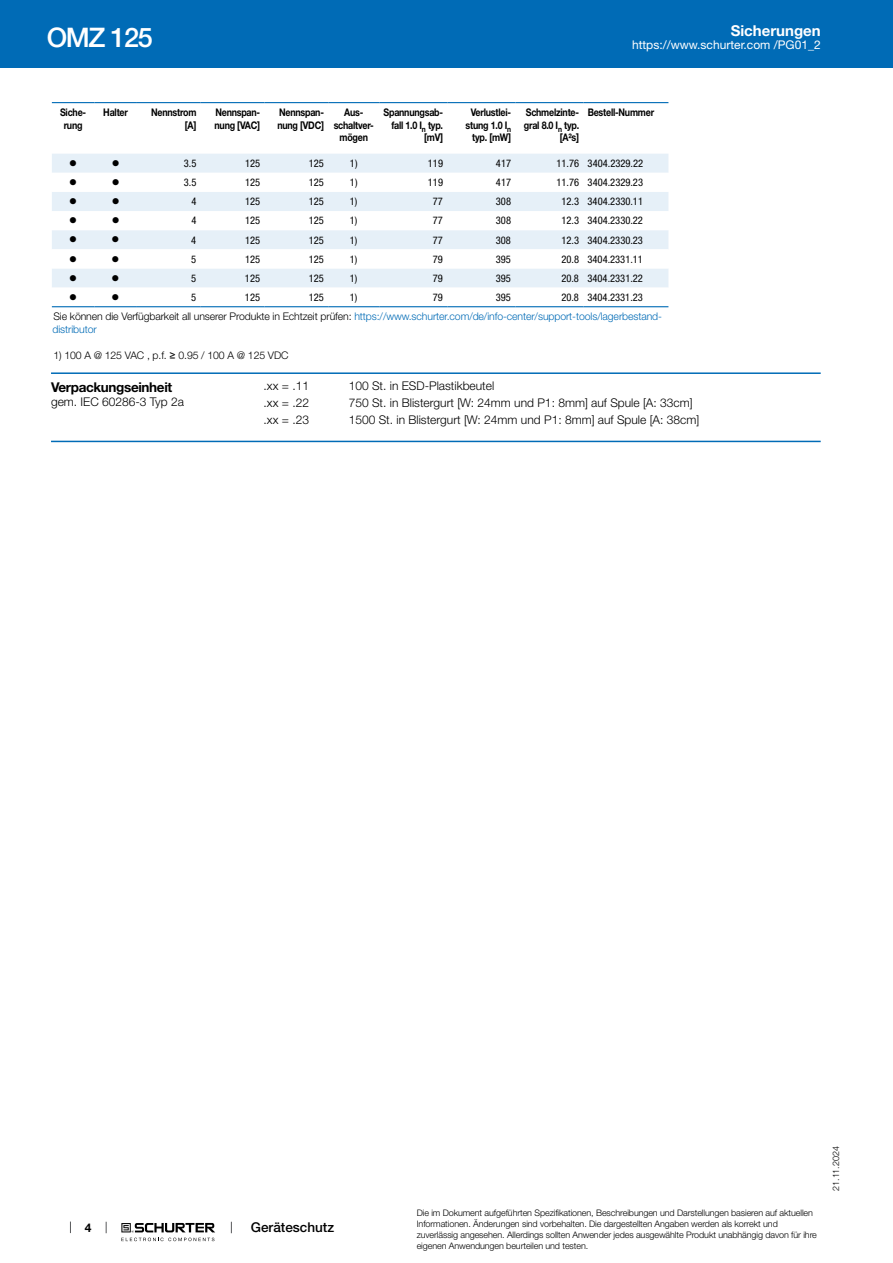
<style>
.page{position:relative;width:893px;height:1263px;background:#fff}
.page>*{position:absolute;margin:0;border:0;box-sizing:border-box;transform-origin:0 0}
.t1{font:500 27px "Helvetica Neue LT";letter-spacing:-.05em;color:#fff}
.t2{font:700 15px "Helvetica Neue LT";color:#fff}
.t3{font:700 13.5px "Helvetica Neue LT";letter-spacing:-.025em;color:#000}
.t4{font:500 13.5px "Helvetica Neue LT";color:#000}
.t5{font:300 12px "Helvetica Neue LT";color:#000}
.t6{font:12px "Helvetica Neue LT";color:#fff}
.t7{font:700 12px "Helvetica Neue LT";color:#000}
.t8{font:condensed 10.5px "Helvetica Neue LT";color:#000}
.t9{font:700 10.5px/12.6px "Helvetica Neue LT";letter-spacing:-.025em;color:#000;text-align:right;scale:.85 1}
.t10{font:300 10.5px/19px "Helvetica Neue LT";letter-spacing:-.01em;color:#006bb6}
.t11{font:300 10.5px "Helvetica Neue LT";letter-spacing:-.01em;color:#000}
.t12{font:10.5px "Wingdings";color:#000}
.t13{font:300 9px/10.8px "Helvetica Neue LT";letter-spacing:-.01em;color:#000}
.s1{font-weight:400;font-stretch:condensed;color:#000}
.s2{color:#000}
.s3{font-family:"Arial Unicode MS";font-weight:400}
</style>
<div class="page">
<svg style="left:70px;top:1221px;width:1px;height:12px"></svg>
<svg style="left:121px;top:1223px;width:94px;height:18px"></svg>
<div style="left:0;top:0;width:893px;height:68px;background:#006bb6"></div>
<svg style="left:52px;top:103px;width:616px;height:1px"></svg>
<div style="left:52px;top:154px;width:616px;height:19px;background:#e6f0f8"></div>
<svg style="left:52px;top:192px;width:616px;height:116px"></svg>
<hr style="left:52px;top:102px;width:42px;height:1px;background:#006bb6">
<hr style="left:94px;top:102px;width:43px;height:1px;background:#006bb6">
<hr style="left:137px;top:102px;width:64px;height:1px;background:#006bb6">
<hr style="left:201px;top:102px;width:63px;height:1px;background:#006bb6">
<hr style="left:264px;top:102px;width:64px;height:1px;background:#006bb6">
<hr style="left:328px;top:102px;width:51px;height:1px;background:#006bb6">
<hr style="left:379px;top:102px;width:68px;height:1px;background:#006bb6">
<hr style="left:447px;top:102px;width:68px;height:1px;background:#006bb6">
<hr style="left:515px;top:102px;width:68px;height:1px;background:#006bb6">
<hr style="left:583px;top:102px;width:85px;height:1px;background:#006bb6">
<hr style="left:52px;top:306px;width:42px;height:1px;background:#006bb6">
<hr style="left:94px;top:306px;width:43px;height:1px;background:#006bb6">
<hr style="left:137px;top:306px;width:64px;height:1px;background:#006bb6">
<hr style="left:201px;top:306px;width:63px;height:1px;background:#006bb6">
<hr style="left:264px;top:306px;width:64px;height:1px;background:#006bb6">
<hr style="left:328px;top:306px;width:51px;height:1px;background:#006bb6">
<hr style="left:379px;top:306px;width:68px;height:1px;background:#006bb6">
<hr style="left:447px;top:306px;width:68px;height:1px;background:#006bb6">
<hr style="left:515px;top:306px;width:68px;height:1px;background:#006bb6">
<hr style="left:583px;top:306px;width:85px;height:1px;background:#006bb6">
<hr style="left:51px;top:372px;width:770px;height:2px;background:#006bb6">
<hr style="left:51px;top:441px;width:770px;height:1px;background:#006bb6">
<h1 class="t1" style="left:47px;top:21px;width:107px">OMZ 125</h1>
<h2 class="t2" style="left:731px;top:21px;width:92px">Sicherungen</h2>
<h3 class="t6" style="left:632px;top:38px;width:190px">https://www.schurter.com /PG01_2</h3>
<p class="t9" style="left:60px;top:106px;width:32px;text-align:center">Siche&shy;rung</p>
<p class="t9" style="left:103px;top:106px;width:31px">Halter</p>
<p class="t9" style="left:151px;top:106px;width:55px">Nennstrom [A]</p>
<p class="t9" style="left:215px;top:106px;width:55px;text-align:left">Nennspan&shy;nung [VAC]</p>
<p class="t9" style="left:277px;top:106px;width:56px;text-align:left">Nennspan&shy;nung [VDC]</p>
<p class="t9" style="left:334px;top:106px;width:49px;text-align:center">Aus&shy;schaltver&shy;mögen</p>
<p class="t9" style="left:384px;top:106px;width:72px">Spannungsab&shy;fall 1.0 I<sub>n</sub> typ. [mV]</p>
<p class="t9" style="left:466px;top:106px;width:55px">Verlustlei&shy;stung 1.0 I<sub>n </sub>typ. [mW]</p>
<p class="t9" style="left:524px;top:106px;width:66px">Schmelzinte&shy;gral 8.0 I<sub>n</sub> typ. [A²s]</p>
<p class="t9" style="left:588px;top:106px;width:80px">Bestell-Nummer</p>
<p class="t12" style="left:69px;top:157px;width:9px">●</p>
<p class="t12" style="left:112px;top:157px;width:9px">●</p>
<p class="t8" style="left:184px;top:157px;width:14px">3.5</p>
<p class="t8" style="left:245px;top:157px;width:17px">125</p>
<p class="t8" style="left:309px;top:157px;width:17px">125</p>
<p class="t8" style="left:350px;top:157px;width:9px">1)</p>
<p class="t8" style="left:428px;top:157px;width:17px">119</p>
<p class="t8" style="left:496px;top:157px;width:17px">417</p>
<p class="t8" style="left:556px;top:157px;width:88px">11.76 3404.2329.22</p>
<p class="t12" style="left:69px;top:177px;width:9px">●</p>
<p class="t12" style="left:112px;top:177px;width:9px">●</p>
<p class="t8" style="left:184px;top:176px;width:14px">3.5</p>
<p class="t8" style="left:245px;top:176px;width:17px">125</p>
<p class="t8" style="left:309px;top:176px;width:17px">125</p>
<p class="t8" style="left:350px;top:176px;width:9px">1)</p>
<p class="t8" style="left:428px;top:176px;width:17px">119</p>
<p class="t8" style="left:496px;top:176px;width:17px">417</p>
<p class="t8" style="left:556px;top:176px;width:88px">11.76 3404.2329.23</p>
<p class="t12" style="left:69px;top:196px;width:9px">●</p>
<p class="t12" style="left:112px;top:196px;width:9px">●</p>
<p class="t8" style="left:191px;top:195px;width:7px">4</p>
<p class="t8" style="left:245px;top:195px;width:17px">125</p>
<p class="t8" style="left:309px;top:195px;width:17px">125</p>
<p class="t8" style="left:350px;top:195px;width:9px">1)</p>
<p class="t8" style="left:433px;top:195px;width:12px">77</p>
<p class="t8" style="left:496px;top:195px;width:17px">308</p>
<p class="t8" style="left:561px;top:195px;width:83px">12.3 3404.2330.11</p>
<p class="t12" style="left:69px;top:215px;width:9px">●</p>
<p class="t12" style="left:112px;top:215px;width:9px">●</p>
<p class="t8" style="left:191px;top:215px;width:7px">4</p>
<p class="t8" style="left:245px;top:215px;width:17px">125</p>
<p class="t8" style="left:309px;top:215px;width:17px">125</p>
<p class="t8" style="left:350px;top:215px;width:9px">1)</p>
<p class="t8" style="left:433px;top:215px;width:12px">77</p>
<p class="t8" style="left:496px;top:215px;width:17px">308</p>
<p class="t8" style="left:561px;top:215px;width:83px">12.3 3404.2330.22</p>
<p class="t12" style="left:69px;top:234px;width:9px">●</p>
<p class="t12" style="left:112px;top:234px;width:9px">●</p>
<p class="t8" style="left:191px;top:234px;width:7px">4</p>
<p class="t8" style="left:245px;top:234px;width:17px">125</p>
<p class="t8" style="left:309px;top:234px;width:17px">125</p>
<p class="t8" style="left:350px;top:234px;width:9px">1)</p>
<p class="t8" style="left:433px;top:234px;width:12px">77</p>
<p class="t8" style="left:496px;top:234px;width:17px">308</p>
<p class="t8" style="left:561px;top:234px;width:83px">12.3 3404.2330.23</p>
<p class="t12" style="left:69px;top:253px;width:9px">●</p>
<p class="t12" style="left:112px;top:253px;width:9px">●</p>
<p class="t8" style="left:191px;top:253px;width:7px">5</p>
<p class="t8" style="left:245px;top:253px;width:17px">125</p>
<p class="t8" style="left:309px;top:253px;width:17px">125</p>
<p class="t8" style="left:350px;top:253px;width:9px">1)</p>
<p class="t8" style="left:433px;top:253px;width:12px">79</p>
<p class="t8" style="left:496px;top:253px;width:17px">395</p>
<p class="t8" style="left:561px;top:253px;width:83px">20.8 3404.2331.11</p>
<p class="t12" style="left:69px;top:272px;width:9px">●</p>
<p class="t12" style="left:112px;top:272px;width:9px">●</p>
<p class="t8" style="left:191px;top:272px;width:7px">5</p>
<p class="t8" style="left:245px;top:272px;width:17px">125</p>
<p class="t8" style="left:309px;top:272px;width:17px">125</p>
<p class="t8" style="left:350px;top:272px;width:9px">1)</p>
<p class="t8" style="left:433px;top:272px;width:12px">79</p>
<p class="t8" style="left:496px;top:272px;width:17px">395</p>
<p class="t8" style="left:561px;top:272px;width:83px">20.8 3404.2331.22</p>
<p class="t12" style="left:69px;top:291px;width:9px">●</p>
<p class="t12" style="left:112px;top:291px;width:9px">●</p>
<p class="t8" style="left:191px;top:291px;width:7px">5</p>
<p class="t8" style="left:245px;top:291px;width:17px">125</p>
<p class="t8" style="left:309px;top:291px;width:17px">125</p>
<p class="t8" style="left:350px;top:291px;width:9px">1)</p>
<p class="t8" style="left:433px;top:291px;width:12px">79</p>
<p class="t8" style="left:496px;top:291px;width:17px">395</p>
<p class="t10" style="left:53px;top:287px;width:610px;text-indent:508px"><span class="s1">20.8 3404.2331.23<br></span><span class="s2">Sie können die Verfügbarkeit all unserer Produkte in Echtzeit prüfen:</span> https://www.schurter.com/de/info-center/support-tools/lagerbestand-</p>
<p class="t10" style="left:53px;top:319px;width:46px">distributor</p>
<p class="t11" style="left:53px;top:349px;width:237px">1) 100 A @ 125 VAC , p.f. <span class="s3">≥</span> 0.95 / 100 A @ 125 VDC</p>
<h3 class="t3" style="left:51px;top:378px;width:123px">Verpackungseinheit</h3>
<h3 class="t5" style="left:51px;top:394px;width:134px">gem. IEC 60286-3 Typ 2a</h3>
<h3 class="t5" style="left:264px;top:379px;width:47px">.xx = .11</h3>
<h3 class="t5" style="left:349px;top:379px;width:147px">100 St. in ESD-Plastikbeutel</h3>
<h3 class="t5" style="left:264px;top:396px;width:47px">.xx = .22</h3>
<h3 class="t5" style="left:349px;top:396px;width:345px">750 St. in Blistergurt [W: 24mm und P1: 8mm] auf Spule [A: 33cm]</h3>
<h3 class="t5" style="left:264px;top:413px;width:47px">.xx = .23</h3>
<h3 class="t5" style="left:349px;top:413px;width:352px">1500 St. in Blistergurt [W: 24mm und P1: 8mm] auf Spule [A: 38cm]</h3>
<h3 class="t7" style="left:85px;top:1220px;width:8px">4</h3>
<h3 class="t4" style="left:251px;top:1219px;width:85px">Geräteschutz</h3>
<p class="t13" style="left:417px;top:1207px;width:402px">Die im Dokument aufgeführten Spezifikationen, Beschreibungen und Darstellungen basieren auf aktuellen Informationen. Änderungen sind vorbehalten. Die dargestellten Angaben werden als korrekt und zuverlässig angesehen. Allerdings sollten Anwender jedes ausgewählte Produkt unabhängig davon für ihre eigenen Anwendungen beurteilen und testen.</p>
<p class="t13" style="left:830px;top:1191px;width:46px;rotate:-90deg">21.11.2024</p>
</div>
